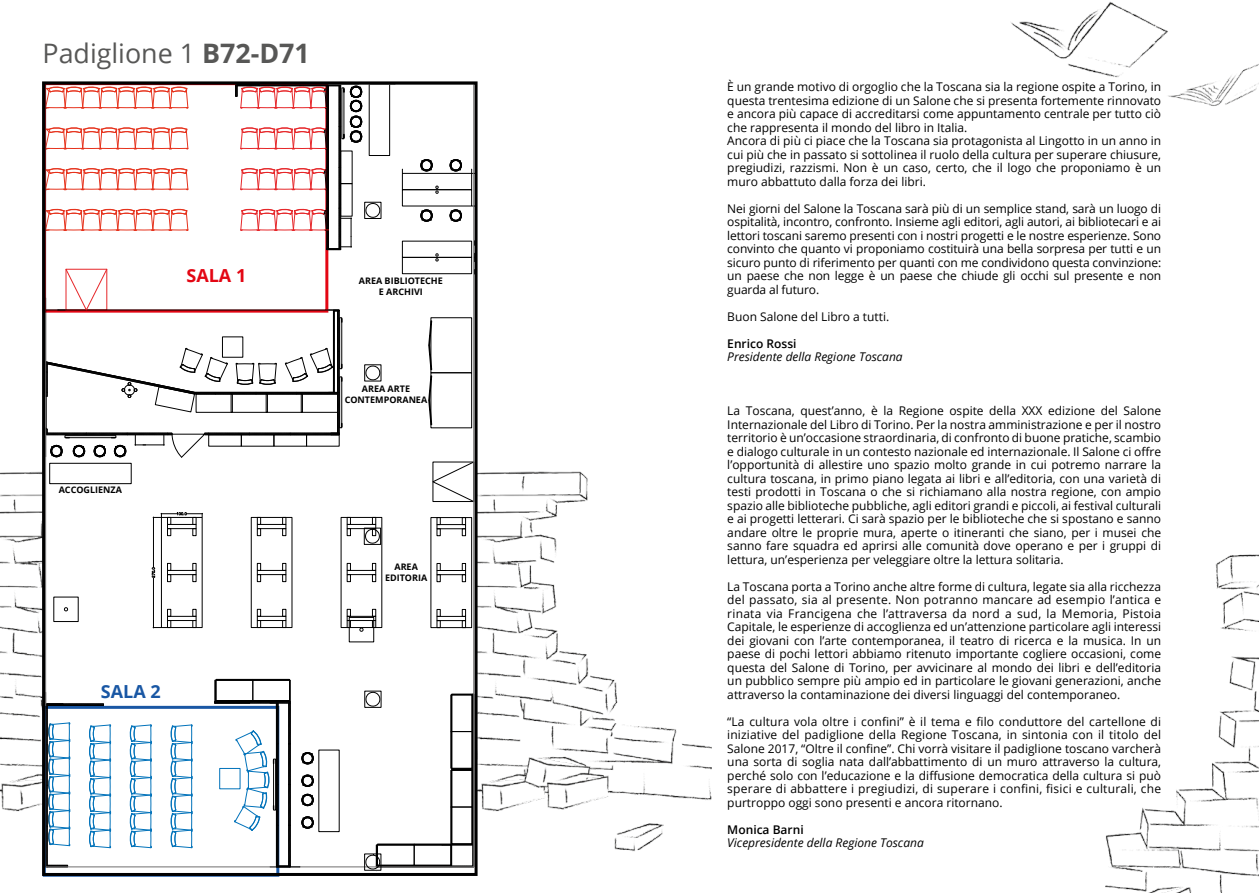
<style>
.page{position:relative;width:1259px;height:893px;background:#fff}
.page>*{position:absolute;margin:0;border:0;box-sizing:border-box;transform-origin:0 0}
.t1{font:26.85px "Open Sans";color:#575756}
.t2{font:700 18px "Open Sans";color:#e30613}
.t3{font:700 18px "Open Sans";color:#1957a4}
.t4{font:12px/13.5px "Open Sans";color:#000;text-align:justify}
.t5{font:italic 12px "Open Sans";color:#000}
.t6{font:600 12px "Open Sans";color:#000}
.t7{font:700 9px/10.8px "Open Sans";color:#000;text-align:center}
.s1{font-weight:700}
</style>
<div class="page">
<img style="left:477px;top:458px;width:234px;height:410px">
<img style="left:0;top:471px;width:42px;height:341px">
<div style="left:369px;top:84px;width:21px;height:72px;border:1px solid #000"></div>
<div style="left:402px;top:257px;width:70px;height:17px;border:1px solid #000"></div>
<div style="left:402px;top:241px;width:70px;height:17px;border:1px solid #000"></div>
<svg style="left:435px;top:253px;width:3px;height:8px"></svg>
<div style="left:402px;top:173px;width:70px;height:17px;border:1px solid #000"></div>
<svg style="left:435px;top:186px;width:3px;height:8px"></svg>
<div style="left:431px;top:517px;width:41px;height:111px;border:1px solid #000"></div>
<div style="left:437px;top:524px;width:29px;height:5px;border:1px solid #000"></div>
<svg style="left:437px;top:517px;width:3px;height:19px"></svg>
<svg style="left:462px;top:517px;width:4px;height:19px"></svg>
<div style="left:437px;top:570px;width:29px;height:5px;border:1px solid #000"></div>
<svg style="left:437px;top:563px;width:3px;height:19px"></svg>
<svg style="left:462px;top:563px;width:4px;height:19px"></svg>
<div style="left:437px;top:616px;width:29px;height:5px;border:1px solid #000"></div>
<svg style="left:437px;top:609px;width:3px;height:19px"></svg>
<svg style="left:462px;top:609px;width:4px;height:19px"></svg>
<div style="left:347px;top:524px;width:29px;height:5px;border:1px solid #000"></div>
<svg style="left:347px;top:517px;width:3px;height:19px"></svg>
<div style="left:347px;top:570px;width:29px;height:5px;border:1px solid #000"></div>
<svg style="left:347px;top:563px;width:3px;height:19px"></svg>
<svg style="left:372px;top:563px;width:4px;height:19px"></svg>
<div style="left:347px;top:616px;width:29px;height:5px;border:1px solid #000"></div>
<svg style="left:347px;top:609px;width:3px;height:19px"></svg>
<svg style="left:372px;top:609px;width:4px;height:19px"></svg>
<div style="left:257px;top:524px;width:29px;height:5px;border:1px solid #000"></div>
<svg style="left:257px;top:517px;width:4px;height:19px"></svg>
<svg style="left:282px;top:517px;width:4px;height:19px"></svg>
<div style="left:257px;top:570px;width:29px;height:5px;border:1px solid #000"></div>
<svg style="left:257px;top:563px;width:4px;height:19px"></svg>
<svg style="left:282px;top:563px;width:4px;height:19px"></svg>
<div style="left:257px;top:616px;width:29px;height:5px;border:1px solid #000"></div>
<svg style="left:257px;top:609px;width:4px;height:19px"></svg>
<svg style="left:282px;top:609px;width:4px;height:19px"></svg>
<div style="left:50px;top:463px;width:81px;height:21px;border:1px solid #000"></div>
<svg style="left:47px;top:86px;width:141px;height:22px"></svg>
<svg style="left:47px;top:127px;width:141px;height:22px"></svg>
<svg style="left:47px;top:168px;width:141px;height:22px"></svg>
<svg style="left:47px;top:209px;width:141px;height:22px"></svg>
<div style="left:253px;top:679px;width:37px;height:1px;border:1px solid #000"></div>
<div style="left:216px;top:679px;width:37px;height:1px;border:1px solid #000"></div>
<div style="left:431px;top:318px;width:41px;height:55px;border:1px solid #000"></div>
<svg style="left:428px;top:321px;width:4px;height:49px"></svg>
<div style="left:431px;top:373px;width:41px;height:55px;border:1px solid #000"></div>
<svg style="left:428px;top:376px;width:4px;height:49px"></svg>
<svg style="left:130px;top:725px;width:22px;height:123px"></svg>
<svg style="left:171px;top:725px;width:21px;height:123px"></svg>
<svg style="left:359px;top:628px;width:4px;height:4px"></svg>
<div style="left:349px;top:617px;width:25px;height:25px;border:1px solid #000"></div>
<svg style="left:64px;top:607px;width:4px;height:4px"></svg>
<svg style="left:432px;top:462px;width:40px;height:40px"></svg>
<div style="left:161px;top:517px;width:41px;height:111px;border:1px solid #000"></div>
<div style="left:167px;top:570px;width:29px;height:5px;border:1px solid #000"></div>
<svg style="left:167px;top:563px;width:4px;height:19px"></svg>
<svg style="left:193px;top:563px;width:3px;height:19px"></svg>
<div style="left:167px;top:616px;width:29px;height:5px;border:1px solid #000"></div>
<svg style="left:167px;top:609px;width:4px;height:19px"></svg>
<svg style="left:193px;top:609px;width:3px;height:19px"></svg>
<svg style="left:420px;top:209px;width:12px;height:13px"></svg>
<svg style="left:450px;top:209px;width:12px;height:13px"></svg>
<svg style="left:420px;top:159px;width:12px;height:14px"></svg>
<svg style="left:450px;top:159px;width:12px;height:14px"></svg>
<hr style="left:153px;top:517px;width:1px;height:50px;background:#000">
<hr style="left:153px;top:578px;width:1px;height:50px;background:#000">
<svg style="left:153px;top:512px;width:50px;height:24px"></svg>
<svg style="left:152px;top:567px;width:3px;height:11px"></svg>
<svg style="left:47px;top:703px;width:64px;height:165px"></svg>
<svg style="left:365px;top:690px;width:108px;height:182px"></svg>
<div style="left:364px;top:854px;width:17px;height:16px;border:1px solid #000"></div>
<svg style="left:366px;top:364px;width:14px;height:18px"></svg>
<div style="left:364px;top:365px;width:17px;height:16px;border:1px solid #000"></div>
<svg style="left:365px;top:517px;width:15px;height:28px"></svg>
<div style="left:364px;top:528px;width:17px;height:16px;border:1px solid #000"></div>
<svg style="left:235px;top:85px;width:145px;height:165px"></svg>
<svg style="left:46px;top:269px;width:296px;height:189px"></svg>
<svg style="left:214px;top:680px;width:101px;height:188px"></svg>
<div style="left:42px;top:81px;width:435px;height:795px;border:3px solid #000"></div>
<div style="left:43px;top:706px;width:236px;height:171px;border:3px solid #1957a4"></div>
<img style="left:1011px;top:1px;width:248px;height:105px">
<img style="left:1106px;top:554px;width:153px;height:339px">
<h1 class="t1" style="left:43px;top:35px;width:269px">Padiglione 1 <span class="s1">B72-D71</span></h1>
<h2 class="t2" style="left:186px;top:262px;width:61px">SALA 1</h2>
<p class="t7" style="left:59px;top:484px;width:65px">ACCOGLIENZA</p>
<h2 class="t3" style="left:101px;top:679px;width:61px">SALA 2</h2>
<p class="t7" style="left:359px;top:275px;width:85px">AREA BIBLIOTECHE<br>E ARCHIVI</p>
<p class="t7" style="left:345px;top:383px;width:84px">AREA ARTE<br>CONTEMPORANEA</p>
<p class="t7" style="left:385px;top:561px;width:44px">AREA<br>EDITORIA</p>
<p class="t4" style="left:727px;top:80px;width:435px;text-align:left">È un grande motivo di orgoglio che la Toscana sia la regione ospite a Torino, in questa trentesima edizione di un Salone che si presenta fortemente rinnovato e ancora più capace di accreditarsi come appuntamento centrale per tutto ciò che rappresenta il mondo del libro in Italia.<br>Ancora di più ci piace che la Toscana sia protagonista al Lingotto in un anno in cui più che in passato si sottolinea il ruolo della cultura per superare chiusure, pregiudizi, razzismi. Non è un caso, certo, che il logo che proponiamo è un muro abbattuto dalla forza dei libri.</p>
<p class="t4" style="left:727px;top:201px;width:435px">Nei giorni del Salone la Toscana sarà più di un semplice stand, sarà un luogo di ospitalità, incontro, confronto. Insieme agli editori, agli autori, ai bibliotecari e ai lettori toscani saremo presenti con i nostri progetti e le nostre esperienze. Sono convinto che quanto vi proponiamo costituirà una bella sorpresa per tutti e un sicuro punto di riferimento per quanti con me condividono questa convinzione: un paese che non legge è un paese che chiude gli occhi sul presente e non guarda al futuro.</p>
<p class="t4" style="left:727px;top:309px;width:163px">Buon Salone del Libro a tutti.</p>
<p class="t6" style="left:727px;top:335px;width:71px">Enrico Rossi</p>
<p class="t5" style="left:727px;top:349px;width:177px">Presidente della Regione Toscana</p>
<p class="t4" style="left:727px;top:404px;width:435px">La Toscana, quest’anno, è la Regione ospite della XXX edizione del Salone Internazionale del Libro di Torino. Per la nostra amministrazione e per il nostro territorio è un’occasione straordinaria, di confronto di buone pratiche, scambio e dialogo culturale in un contesto nazionale ed internazionale. Il Salone ci offre l’opportunità di allestire uno spazio molto grande in cui potremo narrare la cultura toscana, in primo piano legata ai libri e all’editoria, con una varietà di testi prodotti in Toscana o che si richiamano alla nostra regione, con ampio spazio alle biblioteche pubbliche, agli editori grandi e piccoli, ai festival culturali e ai progetti letterari. Ci sarà spazio per le biblioteche che si spostano e sanno andare oltre le proprie mura, aperte o itineranti che siano, per i musei che sanno fare squadra ed aprirsi alle comunità dove operano e per i gruppi di lettura, un’esperienza per veleggiare oltre la lettura solitaria.</p>
<p class="t4" style="left:727px;top:579px;width:435px">La Toscana porta a Torino anche altre forme di cultura, legate sia alla ricchezza del passato, sia al presente. Non potranno mancare ad esempio l’antica e rinata via Francigena che l’attraversa da nord a sud, la Memoria, Pistoia Capitale, le esperienze di accoglienza ed un’attenzione particolare agli interessi dei giovani con l’arte contemporanea, il teatro di ricerca e la musica. In un paese di pochi lettori abbiamo ritenuto importante cogliere occasioni, come questa del Salone di Torino, per avvicinare al mondo dei libri e dell’editoria un pubblico sempre più ampio ed in particolare le giovani generazioni, anche attraverso la contaminazione dei diversi linguaggi del contemporaneo.</p>
<p class="t4" style="left:727px;top:714px;width:435px">“La cultura vola oltre i confini” è il tema e filo conduttore del cartellone di iniziative del padiglione della Regione Toscana, in sintonia con il titolo del Salone 2017, “Oltre il confine”. Chi vorrà visitare il padiglione toscano varcherà una sorta di soglia nata dall’abbattimento di un muro attraverso la cultura, perché solo con l’educazione e la diffusione democratica della cultura si può sperare di abbattere i pregiudizi, di superare i confini, fisici e culturali, che purtroppo oggi sono presenti e ancora ritornano.</p>
<p class="t6" style="left:727px;top:821px;width:78px">Monica Barni</p>
<p class="t5" style="left:727px;top:835px;width:198px">Vicepresidente della Regione Toscana</p>
</div>
